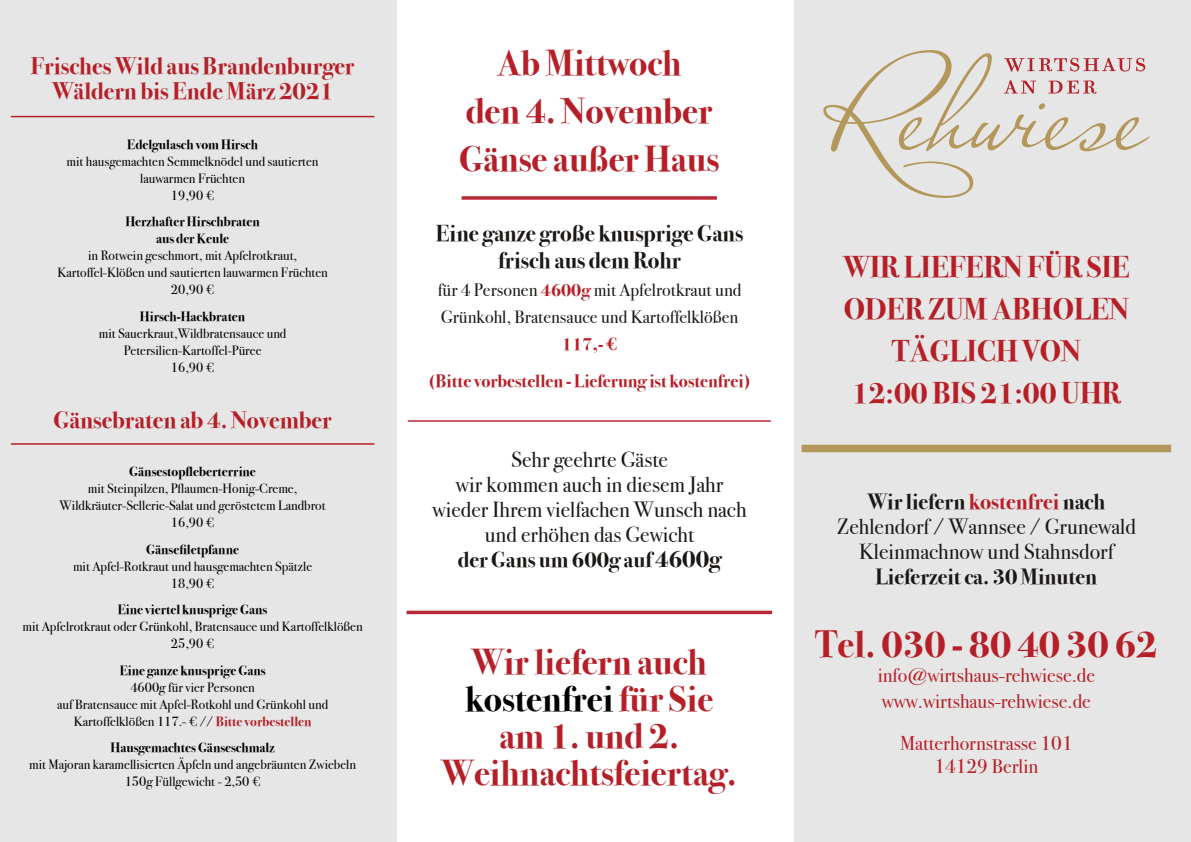
<style>
.page{position:relative;width:1191px;height:842px;background:#fff}
.page>*{position:absolute;margin:0;border:0;box-sizing:border-box;transform-origin:0 0}
.t1{font:700 38px "Bodoni Svty Two ITCTT";color:#b61f27}
.t2{font:700 36px/37px "Bodoni Svty Two ITCTT";color:#b61f27;text-align:center}
.t3{font:700 30px/42px "Bodoni Svty Two ITCTT";color:#b61f27;text-align:center}
.t4{font:700 24px/25px "Bodoni Svty Two ITCTT";color:#b61f27;text-align:center}
.t5{font:700 23px/27px "Bodoni Svty Two ITCTT";color:#1a1715;text-align:center}
.t6{font:22px/25px "Bodoni Svty Two ITCTT";color:#1a1715;text-align:center}
.t7{font:700 22px "Bodoni Svty Two ITCTT";color:#1a1715}
.t8{font:20px/23px "Bodoni Svty Two ITCTT";color:#b61f27;text-align:center}
.t9{font:18px/27px "Bodoni Svty Two ITCTT";color:#1a1715}
.t10{font:700 18px "Bodoni Svty Two ITCTT";color:#b61f27}
.t11{font:13.5px/17px "Bodoni Svty Two ITCTT";color:#000;text-align:center}
.t12{font:700 13.5px/17px "Bodoni Svty Two ITCTT";color:#000;text-align:center}
.s1{font-weight:700;color:#b61f27}
.s2{font-weight:700}
.s3{font-weight:700;font-size:24px}
.s4{color:#000}
</style>
<div class="page">
<div style="left:0;top:0;width:397px;height:842px;background:#e6e6e6"></div>
<div style="left:794px;top:0;width:397px;height:842px;background:#e6e6e6"></div>
<hr style="left:408px;top:420px;width:362px;height:2px;background:#b82837">
<svg style="left:463px;top:196px;width:252px;height:4px"></svg>
<hr style="left:408px;top:611px;width:362px;height:3px;background:#b82837">
<div style="left:805px;top:445px;width:362px;height:7px;background:#b4975a"></div>
<svg style="left:823px;top:50px;width:326px;height:148px"></svg>
<hr style="left:11px;top:116px;width:363px;height:1px;background:#b61f27">
<hr style="left:11px;top:443px;width:363px;height:2px;background:#b61f27">
<h3 class="t4" style="left:31px;top:54px;width:325px">Frisches Wild aus Brandenburger<br>Wäldern bis Ende März 2021</h3>
<p class="t12" style="left:127px;top:136px;width:132px">Edelgulasch vom Hirsch</p>
<p class="t11" style="left:67px;top:153px;width:253px">mit hausgemachten Semmelknödel und sautierten lauwarmen Früchten<br>19,90 €</p>
<p class="t12" style="left:125px;top:213px;width:136px">Herzhafter Hirschbraten aus der Keule</p>
<p class="t11" style="left:57px;top:247px;width:272px">in Rotwein geschmort, mit Apfelrotkraut,<br>Kartoffel-Klößen und sautierten lauwarmen Früchten<br>20,90 €</p>
<p class="t12" style="left:140px;top:308px;width:107px">Hirsch-Hackbraten</p>
<p class="t11" style="left:99px;top:325px;width:189px">mit Sauerkraut,Wildbratensauce und<br>Petersilien-Kartoffel-Püree<br>16,90 €</p>
<h3 class="t4" style="left:53px;top:408px;width:280px">Gänsebraten ab 4. November</h3>
<p class="t12" style="left:129px;top:463px;width:128px">Gänsestopfleberterrine</p>
<p class="t11" style="left:60px;top:480px;width:267px">mit Steinpilzen, Pflaumen-Honig-Creme,<br>Wildkräuter-Sellerie-Salat und geröstetem Landbrot<br>16,90 €</p>
<p class="t12" style="left:146px;top:541px;width:94px">Gänsefiletpfanne</p>
<p class="t11" style="left:73px;top:558px;width:240px">mit Apfel-Rotkraut und hausgemachten Spätzle<br>18,90 €</p>
<p class="t12" style="left:118px;top:601px;width:151px">Eine viertel knusprige Gans</p>
<p class="t11" style="left:23px;top:618px;width:342px">mit Apfelrotkraut oder Grünkohl, Bratensauce und Kartoffelklößen<br>25,90 €</p>
<p class="t12" style="left:120px;top:662px;width:147px">Eine ganze knusprige Gans</p>
<p class="t11" style="left:57px;top:679px;width:272px">4600g für vier Personen<br>auf Bratensauce mit Apfel-Rotkohl und Grünkohl und<br>Kartoffelklößen 117.- € // <span class="s1">Bitte vorbestellen</span></p>
<p class="t12" style="left:110px;top:739px;width:166px">Hausgemachtes Gänseschmalz</p>
<p class="t11" style="left:29px;top:756px;width:328px">mit Majoran karamellisierten Äpfeln und angebräunten Zwiebeln<br>150g Füllgewicht - 2,50 €</p>
<h2 class="t2" style="left:459px;top:40px;width:262px;line-height:48px">Ab Mittwoch<br>den 4. November<br>Gänse außer Haus</h2>
<h3 class="t5" style="left:436px;top:220px;width:309px">Eine ganze große knusprige Gans frisch aus dem Rohr</h3>
<h3 class="t9" style="left:438px;top:277px;width:305px">für 4 Personen <span class="s1">4600g</span> mit Apfelrotkraut und<br>Grünkohl, Bratensauce und Kartoffelklößen</h3>
<h3 class="t10" style="left:562px;top:334px;width:57px">117,- €</h3>
<h3 class="t10" style="left:428px;top:370px;width:324px">(Bitte vorbestellen - Lieferung ist kostenfrei)</h3>
<h3 class="t6" style="left:432px;top:447px;width:315px">Sehr geehrte Gäste<br>wir kommen auch in diesem Jahr wieder Ihrem vielfachen Wunsch nach und erhöhen das Gewicht<br><span class="s2">der Gans um 600g auf</span> <span class="s3">4600g</span></h3>
<h2 class="t2" style="left:441px;top:644px;width:297px">Wir liefern auch <span class="s4">kostenfrei</span> für Sie am 1. und 2.<br>Weihnachtsfeiertag.</h2>
<h3 class="t3" style="left:843px;top:247px;width:288px">WIR LIEFERN FÜR SIE<br>ODER ZUM ABHOLEN<br>TÄGLICH VON<br>12:00 BIS 21:00 UHR</h3>
<h3 class="t6" style="left:837px;top:489px;width:300px"><span class="s2">Wir liefern</span> <span class="s1">kostenfrei</span> <span class="s2">nach<br></span>Zehlendorf / Wannsee / Grunewald<br>Kleinmachnow und Stahnsdorf</h3>
<h3 class="t7" style="left:875px;top:564px;width:223px">Lieferzeit ca. 30 Minuten</h3>
<h1 class="t1" style="left:815px;top:622px;width:344px">Tel. 030 - 80 40 30 62</h1>
<h3 class="t8" style="left:877px;top:663px;width:219px;line-height:25px;text-align:left">info@wirtshaus-rehwiese.de www.wirtshaus-rehwiese.de</h3>
<h3 class="t8" style="left:900px;top:731px;width:174px">Matterhornstrasse 101<br>14129 Berlin</h3>
</div>
